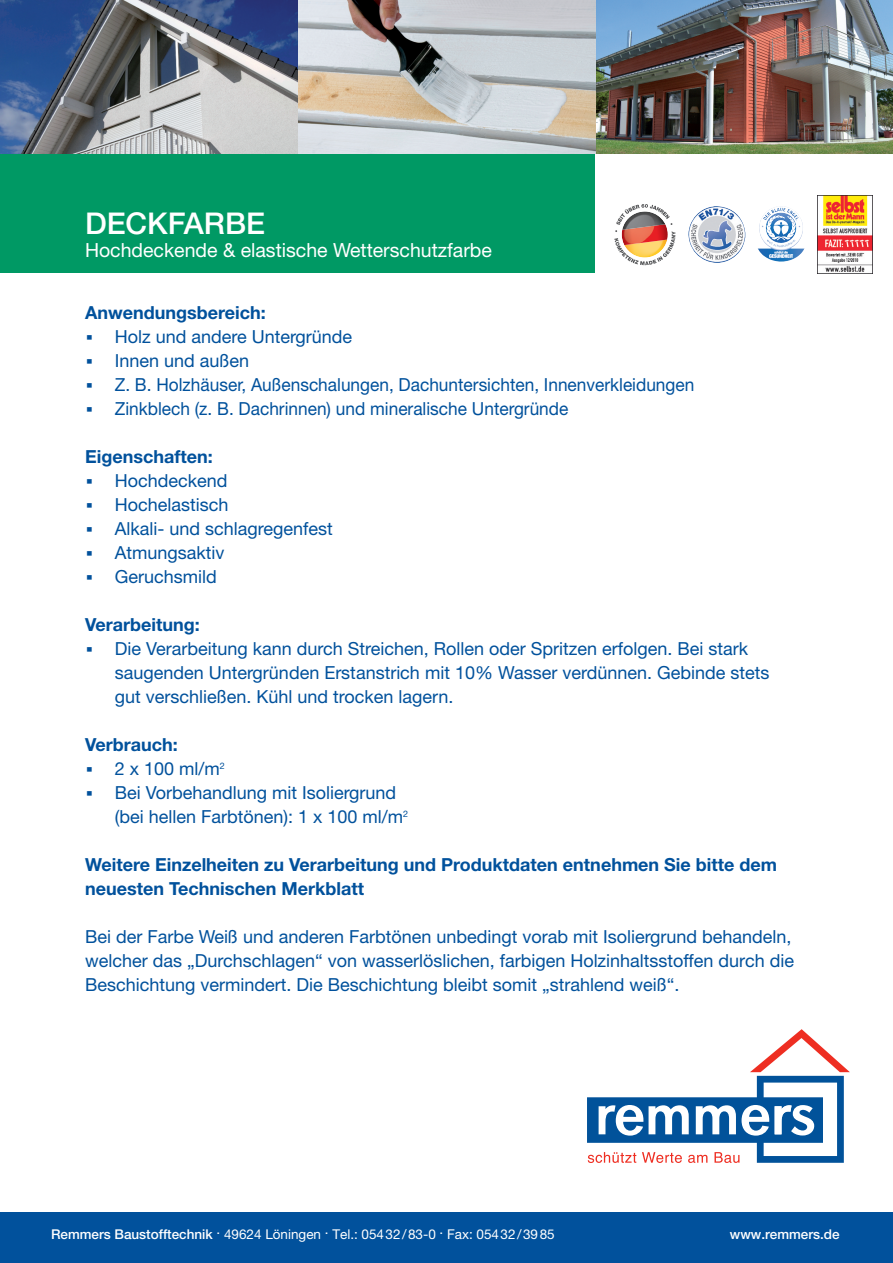
<style>
.page{position:relative;width:893px;height:1263px;background:#fff}
.page>*{position:absolute;margin:0;border:0;box-sizing:border-box;transform-origin:0 0}
.t1{font:500 30px "Helvetica Neue";color:#fff}
.t2{font:19.5px "Helvetica Neue";color:#fff}
.t3{font:18px/24px "Helvetica Neue";color:#01519c}
.t4{font:700 18px/24px "Helvetica Neue";color:#01519c}
.t5{font:13.5px "Helvetica Neue";color:#fff}
.t6{font:500 13.5px "Helvetica Neue";color:#fff}
.s1{font-weight:700}
.s2{font-weight:500}
</style>
<div class="page">
<div style="left:0;top:153px;width:595px;height:119px;background:#009964"></div>
<div style="left:0;top:1212px;width:893px;height:51px;background:#01519c"></div>
<svg style="left:587px;top:1029px;width:263px;height:134px"></svg>
<img style="left:298px;top:0;width:595px;height:153px">
<svg style="left:614px;top:204px;width:62px;height:62px"></svg>
<img style="left:689px;top:206px;width:56px;height:57px">
<img style="left:758px;top:206px;width:46px;height:55px">
<img style="left:818px;top:196px;width:54px;height:78px">
<svg style="left:0;top:0;width:298px;height:153px;background:#757f93"></svg>
<h1 class="t1" style="left:85px;top:213px;width:182px">DECKFARBE</h1>
<p class="t2" style="left:85px;top:243px;width:408px">Hochdeckende &amp; elastische Wetterschutzfarbe</p>
<p class="t4" style="left:85px;top:302px;width:182px">Anwendungsbereich:</p>
<p class="t3" style="left:115px;top:326px;width:581px">Holz und andere Untergründe<br>Innen und außen<br>Z. B. Holzhäuser, Außenschalungen, Dachuntersichten, Innenverkleidungen Zinkblech (z. B. Dachrinnen) und mineralische Untergründe</p>
<p class="t4" style="left:85px;top:446px;width:129px">Eigenschaften:</p>
<p class="t3" style="left:115px;top:470px;width:219px">Hochdeckend<br>Hochelastisch<br>Alkali- und schlagregenfest<br>Atmungsaktiv<br>Geruchsmild</p>
<p class="t4" style="left:85px;top:614px;width:116px">Verarbeitung:</p>
<p class="t3" style="left:115px;top:638px;width:656px">Die Verarbeitung kann durch Streichen, Rollen oder Spritzen erfolgen. Bei stark saugenden Untergründen Erstanstrich mit 10% Wasser verdünnen. Gebinde stets gut verschließen. Kühl und trocken lagern.</p>
<p class="t3" style="left:115px;top:734px;width:295px;text-indent:-30px"><span class="s1">Verbrauch:<br></span>2 x 100 ml/m<sup>2<br></sup>Bei Vorbehandlung mit Isoliergrund (bei hellen Farbtönen): 1 x 100 ml/m<sup>2</sup></p>
<p class="t4" style="left:85px;top:854px;width:694px">Weitere Einzelheiten zu Verarbeitung und Produktdaten entnehmen Sie bitte dem neuesten Technischen Merkblatt</p>
<p class="t3" style="left:85px;top:926px;width:710px">Bei der Farbe Weiß und anderen Farbtönen unbedingt vorab mit Isoliergrund behandeln, welcher das „Durchschlagen“ von wasserlöslichen, farbigen Holzinhaltsstoffen durch die<br>Beschichtung vermindert. Die Beschichtung bleibt somit „strahlend weiß“.</p>
<p class="t5" style="left:51px;top:1229px;width:505px"><span class="s2">Remmers Baustofftechnik</span> . 49624 Löningen . Tel.: 05432/83-0 . Fax: 05432/3985</p>
<p class="t6" style="left:730px;top:1229px;width:111px">www.remmers.de</p>
</div>
